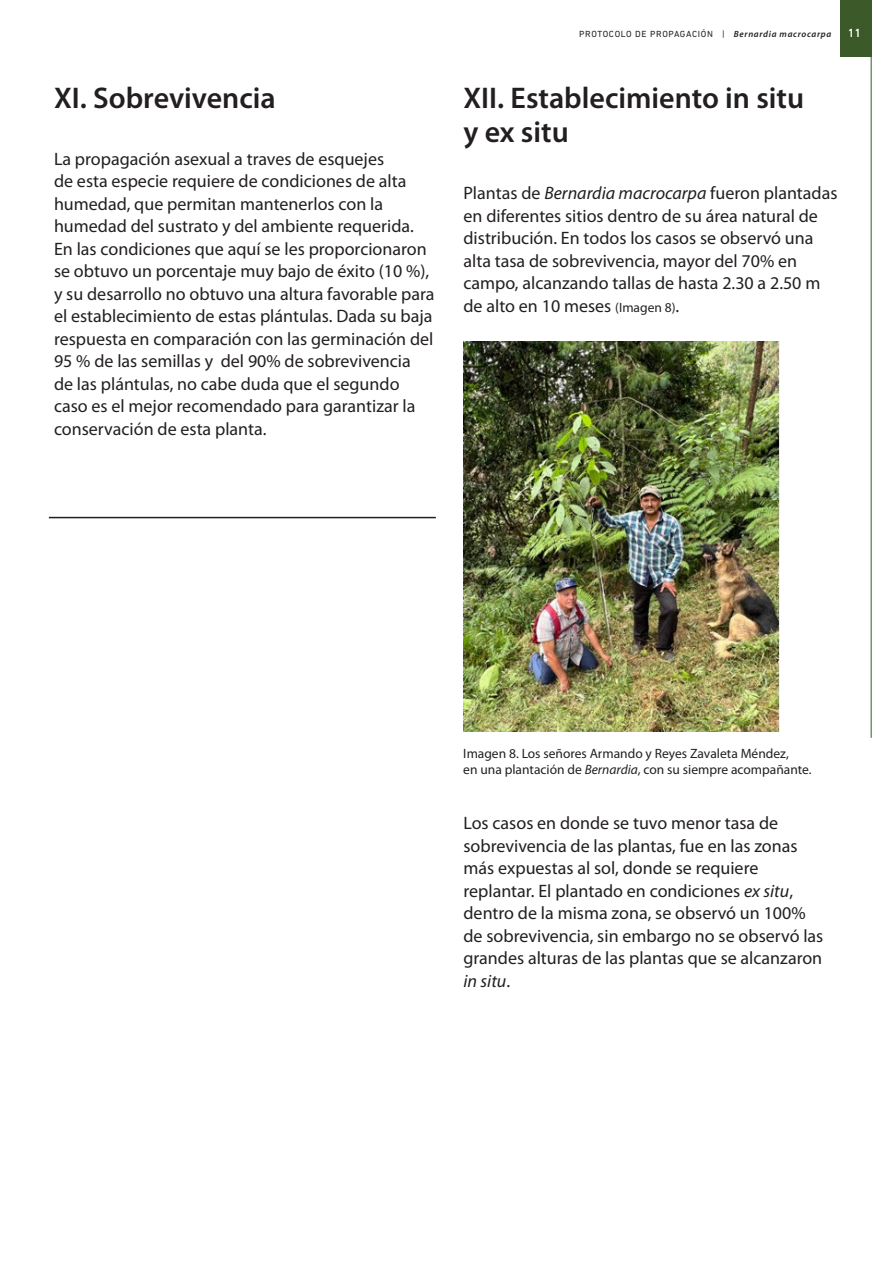
<style>
.page{position:relative;width:893px;height:1263px;background:#fff}
.page>*{position:absolute;margin:0;border:0;box-sizing:border-box;transform-origin:0 0}
.t1{font:600 30px "Myriad Pro";color:#231f20}
.t2{font:18px/22.5px "Myriad Pro";color:#231f20}
.t3{font:13.5px "Myriad Pro";color:#231f20}
.t4{font:500 12px "DIN Next LT Pro";color:#fff}
.t5{font:9px "DIN Next LT Pro";letter-spacing:.075em;color:#231f20}
.s1{font-family:"Myriad Pro";font-weight:600;font-style:italic}
.s2{font-style:italic}
.s3{font-size:13.5px}
</style>
<div class="page">
<div style="left:840px;top:0;width:31px;height:57px;background:#3b5929"></div>
<hr style="left:871px;top:54px;width:1px;height:684px;background:#3b5929">
<img style="left:463px;top:341px;width:317px;height:390px">
<hr style="left:49px;top:517px;width:387px;height:1px;background:#231f20">
<p class="t1" style="left:54px;top:78px;width:223px">XI. Sobrevivencia</p>
<p class="t2" style="left:54px;top:147px;width:382px">La propagación asexual a traves de esquejes<br>de esta especie requiere de condiciones de alta humedad, que permitan mantenerlos con la humedad del sustrato y del ambiente requerida.<br>En las condiciones que aquí se les proporcionaron se obtuvo un porcentaje muy bajo de éxito (10 %), y su desarrollo no obtuvo una altura favorable para el establecimiento de estas plántulas. Dada su baja respuesta en comparación con las germinación del 95 % de las semillas y del 90% de sobrevivencia<br>de las plántulas, no cabe duda que el segundo caso es el mejor recomendado para garantizar la conservación de esta planta.</p>
<p class="t5" style="left:579px;top:29px;width:254px">PROTOCOLO DE PROPAGACIÓN | <span class="s1">Bernardia macrocarpa</span></p>
<p class="t4" style="left:848px;top:26px;width:15px">11</p>
<p class="t1" style="left:463px;top:78px;width:342px">XII. Establecimiento in situ</p>
<p class="t1" style="left:463px;top:113px;width:107px">y ex situ</p>
<p class="t2" style="left:463px;top:181px;width:376px">Plantas de <span class="s2">Bernardia macrocarpa</span> fueron plantadas en diferentes sitios dentro de su área natural de distribución. En todos los casos se observó una alta tasa de sobrevivencia, mayor del 70% en campo, alcanzando tallas de hasta 2.30 a 2.50 m de alto en 10 meses <span class="s3">(Imagen 8)</span>.</p>
<p class="t3" style="left:463px;top:745px;width:327px">Imagen 8. Los señores Armando y Reyes Zavaleta Méndez,</p>
<p class="t3" style="left:463px;top:761px;width:350px">en una plantación de <span class="s2">Bernardia</span>, con su siempre acompañante.</p>
<p class="t2" style="left:463px;top:811px;width:361px">Los casos en donde se tuvo menor tasa de sobrevivencia de las plantas, fue en las zonas más expuestas al sol, donde se requiere replantar. El plantado en condiciones <span class="s2">ex situ</span>, dentro de la misma zona, se observó un 100% de sobrevivencia, sin embargo no se observó las grandes alturas de las plantas que se alcanzaron <span class="s2">in situ</span>.</p>
</div>
